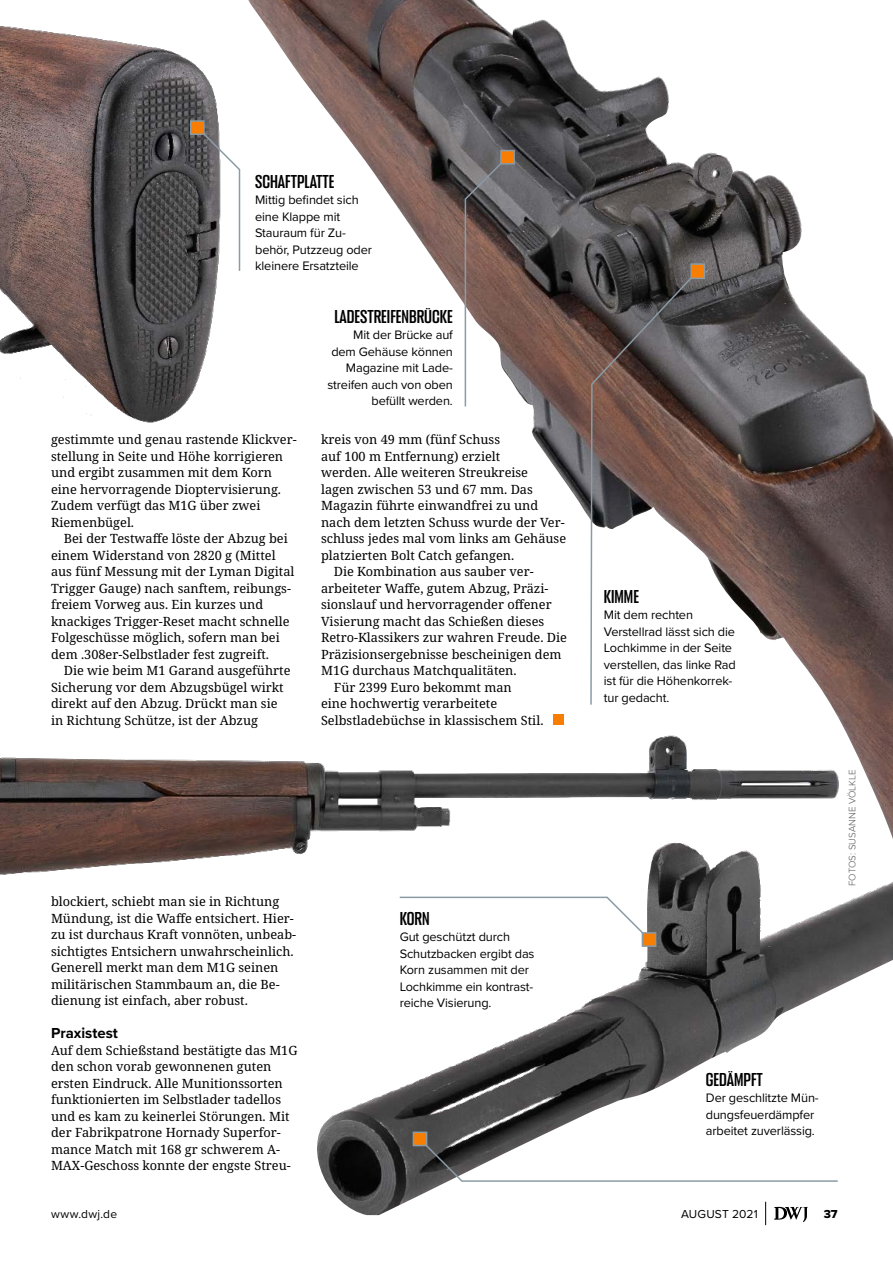
<style>
.page{position:relative;width:893px;height:1263px;background:#fff}
.page>*{position:absolute;margin:0;border:0;box-sizing:border-box;transform-origin:0 0}
.t1{font:600 18px "Anguita Sans";color:#000}
.t2{font:700 15px "Proxima Nova";color:#000}
.t3{font:12.75px/16.5px "Noto Serif";color:#000}
.t4{font:12.75px/16.5px "Proxima Nova";letter-spacing:-.01em;color:#000}
.t5{font:12px "Proxima Nova";letter-spacing:.02em;color:#000}
.t6{font:12px "Proxima Nova Extrabld";color:#000}
.t7{font:300 9.75px "Proxima Nova";color:#575654}
</style>
<div class="page">
<img style="left:248px;top:0;width:645px;height:836px">
<img style="left:0;top:19px;width:291px;height:412px">
<img style="left:317px;top:836px;width:576px;height:379px">
<img style="left:0;top:728px;width:867px;height:328px">
<div style="left:553px;top:715px;width:11px;height:10px;background:#f77e03"></div>
<svg style="left:589px;top:272px;width:108px;height:434px"></svg>
<div style="left:690px;top:263px;width:15px;height:16px;background:#f77e03;border:2px solid #8a9ba6"></div>
<svg style="left:421px;top:1140px;width:418px;height:42px"></svg>
<div style="left:413px;top:1131px;width:14px;height:15px;background:#f77e03;border:2px solid #8a9ba6"></div>
<svg style="left:398px;top:896px;width:250px;height:42px"></svg>
<div style="left:642px;top:932px;width:14px;height:15px;background:#f77e03;border:2px solid #8a9ba6"></div>
<svg style="left:464px;top:158px;width:43px;height:250px"></svg>
<div style="left:500px;top:150px;width:15px;height:15px;background:#f77e03;border:2px solid #8a9ba6"></div>
<svg style="left:198px;top:128px;width:43px;height:144px"></svg>
<div style="left:190px;top:120px;width:15px;height:15px;background:#f77e03;border:2px solid #8a9ba6"></div>
<svg style="left:774px;top:1207px;width:34px;height:15px"></svg>
<svg style="left:765px;top:1202px;width:1px;height:23px"></svg>
<h1 class="t1" style="left:255px;top:172px;width:81px">SCHAFTPLATTE</h1>
<p class="t4" style="left:255px;top:191px;width:118px">Mittig befindet sich eine Klappe mit<br>Stauraum für Zu&shy;behör, Putzzeug oder kleinere Ersatzteile</p>
<p class="t3" style="left:51px;top:432px;width:247px">gestimmte und genau rastende Klickver&shy;stellung in Seite und Höhe korrigieren und ergibt zusammen mit dem Korn eine hervorragende Dioptervisierung.<br>Zudem verfügt das M1G über zwei<br>Riemenbügel.</p>
<p class="t3" style="left:51px;top:531px;width:245px;text-indent:13px">Bei der Testwaffe löste der Abzug bei einem Widerstand von 2820 g (Mittel aus fünf Messung mit der Lyman Digital Trigger Gauge) nach sanftem, reibungs&shy;freiem Vorweg aus. Ein kurzes und knackiges Trigger-Reset macht schnelle Folgeschüsse möglich, sofern man bei dem .308er-Selbstlader fest zugreift.</p>
<p class="t3" style="left:51px;top:663px;width:241px;text-indent:13px">Die wie beim M1 Garand ausgeführte Sicherung vor dem Abzugsbügel wirkt direkt auf den Abzug. Drückt man sie in Richtung Schütze, ist der Abzug</p>
<h1 class="t1" style="left:334px;top:307px;width:120px">LADESTREIFENBRÜCKE</h1>
<p class="t4" style="left:327px;top:326px;width:127px;text-align:right">Mit der Brücke auf dem Gehäuse können<br>Magazine mit Lade&shy;streifen auch von oben befüllt werden.</p>
<p class="t3" style="left:321px;top:432px;width:181px">kreis von 49 mm (fünf Schuss</p>
<p class="t3" style="left:321px;top:448px;width:181px">auf 100 m Entfernung) erzielt</p>
<p class="t3" style="left:321px;top:465px;width:209px">werden. Alle weiteren Streukreise</p>
<p class="t3" style="left:321px;top:481px;width:213px">lagen zwischen 53 und 67 mm. Das</p>
<p class="t3" style="left:321px;top:498px;width:219px">Magazin führte einwandfrei zu und</p>
<p class="t3" style="left:321px;top:514px;width:245px">nach dem letzten Schuss wurde der Ver-</p>
<p class="t3" style="left:321px;top:531px;width:247px">schluss jedes mal vom links am Gehäuse</p>
<p class="t3" style="left:321px;top:547px;width:195px">platzierten Bolt Catch gefangen.</p>
<p class="t3" style="left:334px;top:564px;width:201px">Die Kombination aus sauber ver-</p>
<p class="t3" style="left:321px;top:580px;width:229px">arbeiteter Waffe, gutem Abzug, Präzi-</p>
<p class="t3" style="left:321px;top:597px;width:232px">sionslauf und hervorragender offener</p>
<p class="t3" style="left:321px;top:613px;width:225px">Visierung macht das Schießen dieses</p>
<p class="t3" style="left:321px;top:630px;width:248px">Retro-Klassikers zur wahren Freude. Die</p>
<p class="t3" style="left:321px;top:646px;width:242px">Präzisionsergebnisse bescheinigen dem</p>
<p class="t3" style="left:321px;top:663px;width:197px">M1G durchaus Matchqualitäten.</p>
<p class="t3" style="left:334px;top:679px;width:180px">Für 2399 Euro bekommt man</p>
<p class="t3" style="left:321px;top:696px;width:178px">eine hochwertig verarbeitete</p>
<p class="t3" style="left:321px;top:712px;width:224px">Selbstladebüchse in klassischem Stil.</p>
<h1 class="t1" style="left:604px;top:587px;width:37px">KIMME</h1>
<p class="t4" style="left:604px;top:606px;width:133px">Mit dem rechten<br>Verstellrad lässt sich die<br>Lochkimme in der Seite verstellen, das linke Rad ist für die Höhenkorrek&shy;tur gedacht.</p>
<p class="t3" style="left:51px;top:894px;width:247px">blockiert, schiebt man sie in Richtung Mündung, ist die Waffe entsichert. Hier&shy;zu ist durchaus Kraft vonnöten, unbeab&shy;sichtigtes Entsichern unwahrscheinlich.<br>Generell merkt man dem M1G seinen militärischen Stammbaum an, die Be&shy;dienung ist einfach, aber robust.</p>
<p class="t2" style="left:51px;top:1022px;width:69px">Praxistest</p>
<p class="t3" style="left:51px;top:1042px;width:248px">Auf dem Schießstand bestätigte das M1G den schon vorab gewonnenen guten ersten Eindruck. Alle Munitionssorten funktionierten im Selbstlader tadellos und es kam zu keinerlei Störungen. Mit der Fabrikpatrone Hornady Superfor&shy;mance Match mit 168 gr schwerem A-MAX-Geschoss konnte der engste Streu-</p>
<h1 class="t1" style="left:400px;top:909px;width:31px">KORN</h1>
<p class="t4" style="left:400px;top:928px;width:136px">Gut geschützt durch<br>Schutzbacken ergibt das<br>Korn zusammen mit der<br>Lochkimme ein kontrast&shy;reiche Visierung.</p>
<p class="t7" style="left:845px;top:886px;width:117px;rotate:-90deg">FOTOS: SUSANNE VÖLKLE</p>
<h1 class="t1" style="left:706px;top:1070px;width:59px">GEDÄMPFT</h1>
<p class="t4" style="left:706px;top:1089px;width:114px">Der geschlitzte Mün&shy;dungsfeuerdämpfer arbeitet zuverlässig.</p>
<p class="t5" style="left:51px;top:1205px;width:68px">www.dwj.de</p>
<p class="t5" style="left:681px;top:1205px;width:78px">AUGUST 2021</p>
<p class="t6" style="left:824px;top:1205px;width:16px">37</p>
</div>
